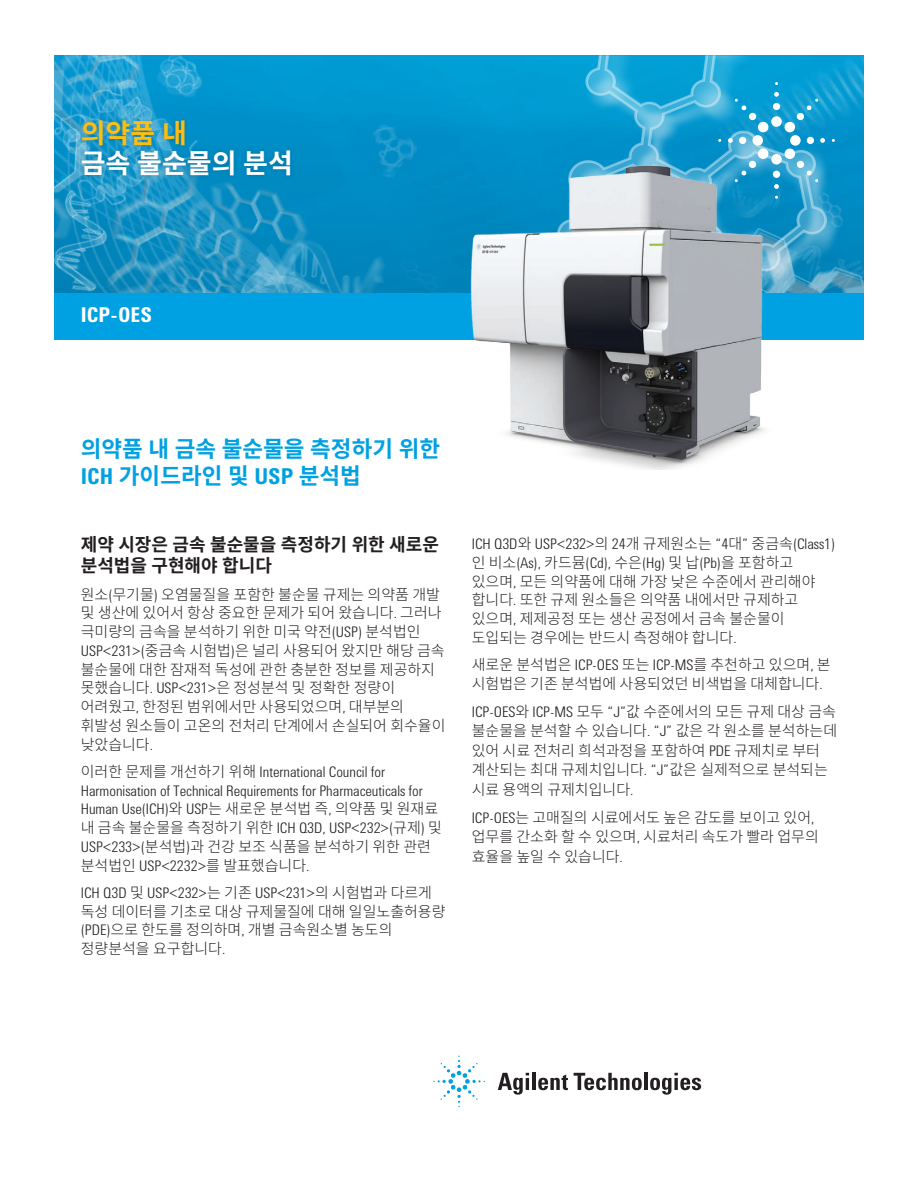
<style>
.page{position:relative;width:918px;height:1188px;background:#fff}
.page>*{position:absolute;margin:0;border:0;box-sizing:border-box;transform-origin:0 0}
.t1{font:700 27px "Noto Sans CJ Kkr";color:#fff}
.t2{font:700 27px "Noto Sans CJ Kkr";color:#fdbe12}
.t3{font:700 22.5px/27px "Noto Sans CJ Kkr";color:#00a1e3}
.t4{font:700 21px "Agilent Condensed CFF";color:#fff}
.t5{font:700 18px/21px "Noto Sans CJ Kkr";color:#231f20}
.t6{font:300 15px/18.8px "Noto Sans CJ Kkr";color:#231f20}
.t7{font:300 15px/18.8px "Agilent Condensed CFF";color:#231f20}
.s1{font-family:"Agilent Condensed CFF"}
.s2{font-family:"Noto Sans CJ Kkr"}
</style>
<div class="page">
<img style="left:54px;top:55px;width:296px;height:239px">
<img style="left:350px;top:55px;width:514px;height:239px">
<svg style="left:553px;top:55px;width:275px;height:239px;background:#20a2d2"></svg>
<svg style="left:728px;top:92px;width:97px;height:97px;background:#41aed8"></svg>
<div style="left:77px;top:116px;width:218px;height:64px;background:#231f20;opacity:.25"></div>
<div style="left:54px;top:294px;width:810px;height:46px;background:#00a1e3"></div>
<img style="left:461px;top:159px;width:310px;height:310px">
<svg style="left:498px;top:1073px;width:31px;height:22px"></svg>
<hr style="left:532px;top:1073px;width:4px;height:17px;background:#231f20">
<svg style="left:538px;top:1075px;width:30px;height:15px"></svg>
<svg style="left:574px;top:1073px;width:68px;height:17px"></svg>
<hr style="left:644px;top:1073px;width:4px;height:17px;background:#231f20">
<svg style="left:650px;top:1073px;width:51px;height:22px"></svg>
<svg style="left:433px;top:1056px;width:52px;height:51px"></svg>
<h1 class="t2" style="left:81px;top:118px;width:108px">의약품 내</h1>
<h1 class="t1" style="left:81px;top:148px;width:214px">금속 불순물의 분석</h1>
<h3 class="t4" style="left:81px;top:299px;width:73px">ICP-OES</h3>
<h2 class="t3" style="left:81px;top:436px;width:361px">의약품 내 금속 불순물을 측정하기 위한<br><span class="s1">ICH</span> 가이드라인 및 <span class="s1">USP</span> 분석법</h2>
<p class="t5" style="left:81px;top:535px;width:360px">제약 시장은 금속 불순물을 측정하기 위한 새로운 분석법을 구현해야 합니다</p>
<p class="t6" style="left:81px;top:585px;width:366px">원소<span class="s1">(</span>무기물<span class="s1">)</span> 오염물질을 포함한 불순물 규제는 의약품 개발 및 생산에 있어서 항상 중요한 문제가 되어 왔습니다<span class="s1">.</span> 그러나 극미량의 금속을 분석하기 위한 미국 약전<span class="s1">(USP)</span> 분석법인<br><span class="s1">USP&lt;231&gt;(</span>중금속 시험법<span class="s1">)</span>은 널리 사용되어 왔지만 해당 금속 불순물에 대한 잠재적 독성에 관한 충분한 정보를 제공하지 못했습니다<span class="s1">. USP&lt;231&gt;</span>은 정성분석 및 정확한 정량이 어려웠고<span class="s1">,</span> 한정된 범위에서만 사용되었으며<span class="s1">,</span> 대부분의 휘발성 원소들이 고온의 전처리 단계에서 손실되어 회수율이 낮았습니다<span class="s1">.</span></p>
<p class="t7" style="left:81px;top:761px;width:363px"><span class="s2">이러한 문제를 개선하기 위해</span> International Council for Harmonisation of Technical Requirements for Pharmaceuticals for Human Use(ICH)<span class="s2">와</span> USP<span class="s2">는 새로운 분석법 즉</span>, <span class="s2">의약품 및 원재료 내 금속 불순물을 측정하기 위한</span> ICH Q3D, USP&lt;232&gt;(<span class="s2">규제</span>) <span class="s2">및</span></p>
<p class="t6" style="left:81px;top:837px;width:352px"><span class="s1">USP&lt;233&gt;(</span>분석법<span class="s1">)</span>과 건강 보조 식품을 분석하기 위한 관련 분석법인 <span class="s1">USP&lt;2232&gt;</span>를 발표했습니다<span class="s1">.</span></p>
<p class="t7" style="left:81px;top:882px;width:353px">ICH Q3D <span class="s2">및</span> USP&lt;232&gt;<span class="s2">는 기존</span> USP&lt;231&gt;<span class="s2">의 시험법과 다르게</span></p>
<p class="t6" style="left:81px;top:902px;width:366px">독성 데이터를 기초로 대상 규제물질에 대해 일일노출허용량 <span class="s1">(PDE)</span>으로 한도를 정의하며<span class="s1">,</span> 개별 금속원소별 농도의 정량분석을 요구합니다<span class="s1">.</span></p>
<p class="t7" style="left:472px;top:533px;width:365px">ICH Q3D<span class="s2">와</span> USP&lt;232&gt;<span class="s2">의</span> 24<span class="s2">개 규제원소는</span> “4<span class="s2">대</span>” <span class="s2">중금속</span>(Class1) <span class="s2">인 비소</span>(As), <span class="s2">카드뮴</span>(Cd), <span class="s2">수은</span>(Hg) <span class="s2">및 납</span>(Pb)<span class="s2">을 포함하고</span></p>
<p class="t6" style="left:472px;top:572px;width:345px">있으며<span class="s1">,</span> 모든 의약품에 대해 가장 낮은 수준에서 관리해야 합니다<span class="s1">.</span> 또한 규제 원소들은 의약품 내에서만 규제하고 있으며<span class="s1">,</span> 제제공정 또는 생산 공정에서 금속 불순물이 도입되는 경우에는 반드시 측정해야 합니다<span class="s1">.</span></p>
<p class="t6" style="left:472px;top:656px;width:360px">새로운 분석법은 <span class="s1">ICP-OES</span> 또는 <span class="s1">ICP-MS</span>를 추천하고 있으며<span class="s1">,</span> 본 시험법은 기존 분석법에 사용되었던 비색법을 대체합니다<span class="s1">.</span></p>
<p class="t6" style="left:472px;top:702px;width:367px;line-height:19.5px"><span class="s1">ICP-OES</span>와 <span class="s1">ICP-MS</span> 모두 <span class="s1">“J”</span>값 수준에서의 모든 규제 대상 금속 불순물을 분석할 수 있습니다<span class="s1">. “J”</span> 값은 각 원소를 분석하는데 있어 시료 전처리 희석과정을 포함하여 <span class="s1">PDE</span> 규제치로 부터 계산되는 최대 규제치입니다<span class="s1">. “J”</span>값은 실제적으로 분석되는 시료 용액의 규제치입니다<span class="s1">.</span></p>
<p class="t6" style="left:472px;top:808px;width:349px;line-height:19.5px"><span class="s1">ICP-OES</span>는 고매질의 시료에서도 높은 감도를 보이고 있어<span class="s1">, </span>업무를 간소화 할 수 있으며<span class="s1">,</span> 시료처리 속도가 빨라 업무의 효율을 높일 수 있습니다<span class="s1">.</span></p>
</div>
